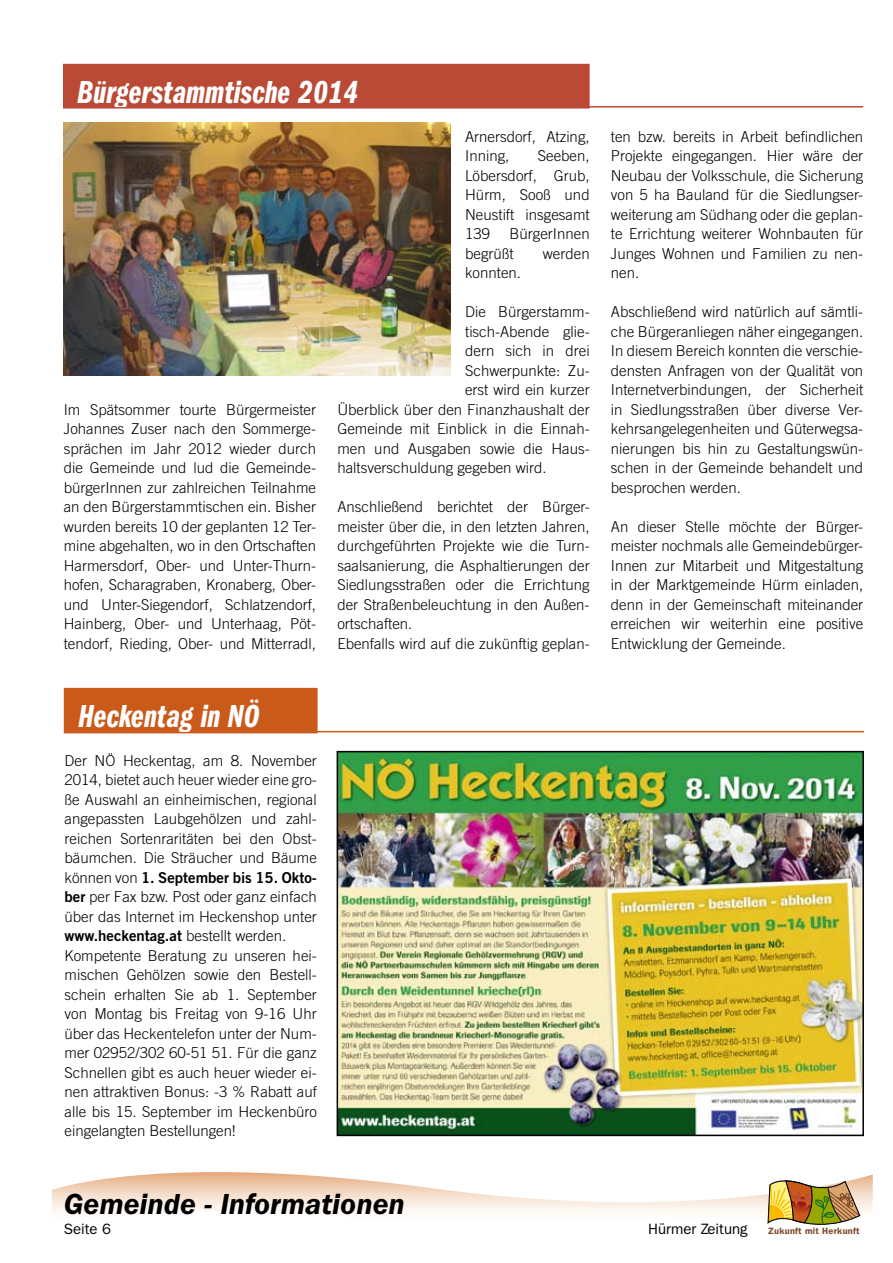
<style>
.page{position:relative;width:893px;height:1263px;background:#fff}
.page>*{position:absolute;margin:0;border:0;box-sizing:border-box;transform-origin:0 0}
.t1{font:33px "ITC Franklin Gothic Std Dm Cp It";color:#fff}
.t2{font:italic 600 30px "ITC Franklin Gothic Std";color:#000}
.t3{font:300 15px/19.5px "Trade Gothic LT Std";color:#000;text-align:justify}
.t4{font:15px "Trade Gothic LT Std Bd 2";color:#000}
.t5{font:15px "ITC Franklin Gothic Std";color:#000}
.t6{font:600 9.15px "Franklin Gothic";letter-spacing:.03em;color:#7c4725}
.s1{font-family:"Trade Gothic LT Std";font-weight:300}
.s2{font-family:"Trade Gothic LT Std Bd 2";font-weight:400}
</style>
<div class="page">
<svg style="left:52px;top:1172px;width:821px;height:44px"></svg>
<svg style="left:767px;top:1176px;width:93px;height:49px"></svg>
<img style="left:340px;top:754px;width:521px;height:379px">
<div style="left:337px;top:751px;width:527px;height:385px;border:2px solid #000"></div>
<hr style="left:65px;top:731px;width:799px;height:1px;background:#ca5a1a">
<div style="left:65px;top:689px;width:252px;height:44px;background:#ca5a1a"></div>
<div style="left:64px;top:688px;width:254px;height:45px;border:2px solid #ca5a1a"></div>
<hr style="left:64px;top:106px;width:799px;height:2px;background:#ba4a35">
<div style="left:64px;top:65px;width:525px;height:43px;background:#ba4a35"></div>
<div style="left:63px;top:64px;width:527px;height:45px;border:2px solid #ba4a35"></div>
<img style="left:64px;top:122px;width:386px;height:254px">
<h1 class="t1" style="left:77px;top:73px;width:283px">Bürgerstammtische 2014</h1>
<p class="t3" style="left:465px;top:127px;width:126px">Arnersdorf, Atzing,<br>Inning,</p>
<p class="t3" style="left:465px;top:146px;width:126px;text-indent:73px">Seeben, Löbersdorf, Grub, Hürm, Sooß und Neustift insgesamt 139</p>
<p class="t3" style="left:465px;top:224px;width:126px;text-indent:44px">BürgerInnen begrüßt</p>
<p class="t3" style="left:543px;top:244px;width:48px">werden</p>
<p class="t3" style="left:64px;top:400px;width:254px">Im Spätsommer tourte Bürgermeister Johannes Zuser nach den Sommerge&shy;sprächen im Jahr 2012 wieder durch die Gemeinde und lud die Gemeinde&shy;bürgerInnen zur zahlreichen Teilnahme an den Bürgerstammtischen ein. Bisher wurden bereits 10 der geplanten 12 Ter&shy;mine abgehalten, wo in den Ortschaften Harmersdorf, Ober- und Unter-Thurn&shy;hofen, Scharagraben, Kronaberg, Ober&shy;und Unter-Siegendorf, Schlatzendorf, Hainberg, Ober- und Unterhaag, Pöt&shy;tendorf, Rieding, Ober- und Mitterradl,</p>
<h1 class="t1" style="left:78px;top:697px;width:183px">Heckentag in NÖ</h1>
<p class="t3" style="left:65px;top:751px;width:254px">Der NÖ Heckentag, am 8. November 2014, bietet auch heuer wieder eine gro&shy;ße Auswahl an einheimischen, regional angepassten Laubgehölzen und zahl&shy;reichen Sortenraritäten bei den Obst&shy;bäumchen. Die Sträucher und Bäume</p>
<p class="t4" style="left:65px;top:868px;width:254px"><span class="s1">können von</span> 1. September bis 15. Okto-</p>
<p class="t3" style="left:65px;top:887px;width:254px"><span class="s2">ber</span> per Fax bzw. Post oder ganz einfach über das Internet im Heckenshop unter</p>
<p class="t4" style="left:65px;top:927px;width:223px">www.heckentag.at <span class="s1">bestellt werden.</span></p>
<p class="t3" style="left:65px;top:946px;width:254px">Kompetente Beratung zu unseren hei&shy;mischen Gehölzen sowie den Bestell&shy;schein erhalten Sie ab 1. September von Montag bis Freitag von 9-16 Uhr über das Heckentelefon unter der Num&shy;mer 02952/302 60-51 51. Für die ganz Schnellen gibt es auch heuer wieder ei&shy;nen attraktiven Bonus: -3 % Rabatt auf alle bis 15. September im Heckenbüro eingelangten Bestellungen!</p>
<p class="t3" style="left:465px;top:263px;width:57px">konnten.</p>
<p class="t3" style="left:465px;top:302px;width:126px">Die Bürgerstamm-</p>
<p class="t3" style="left:465px;top:322px;width:126px">tisch-Abende glie-</p>
<p class="t3" style="left:465px;top:341px;width:126px">dern sich in drei</p>
<p class="t3" style="left:465px;top:361px;width:126px">Schwerpunkte: Zu-</p>
<p class="t3" style="left:465px;top:380px;width:126px">erst wird ein kurzer</p>
<p class="t3" style="left:337px;top:400px;width:254px">Überblick über den Finanzhaushalt der</p>
<p class="t3" style="left:337px;top:419px;width:254px">Gemeinde mit Einblick in die Einnah-</p>
<p class="t3" style="left:337px;top:439px;width:254px">men und Ausgaben sowie die Haus-</p>
<p class="t3" style="left:337px;top:458px;width:211px">haltsverschuldung gegeben wird.</p>
<p class="t3" style="left:337px;top:497px;width:254px;text-align:left">Anschließend berichtet der Bürger&shy;meister über die, in den letzten Jahren, durchgeführten Projekte wie die Turn&shy;saalsanierung, die Asphaltierungen der Siedlungsstraßen oder die Errichtung der Straßenbeleuchtung in den Außen&shy;ortschaften.<br>Ebenfalls wird auf die zukünftig geplan-</p>
<p class="t3" style="left:611px;top:127px;width:254px">ten bzw. bereits in Arbeit befindlichen Projekte eingegangen. Hier wäre der Neubau der Volksschule, die Sicherung von 5 ha Bauland für die Siedlungser&shy;weiterung am Südhang oder die geplan&shy;te Errichtung weiterer Wohnbauten für Junges Wohnen und Familien zu nen&shy;nen.</p>
<p class="t3" style="left:611px;top:302px;width:254px">Abschließend wird natürlich auf sämtli&shy;che Bürgeranliegen näher eingegangen.<br>In diesem Bereich konnten die verschie&shy;densten Anfragen von der Qualität von Internetverbindungen, der Sicherheit in Siedlungsstraßen über diverse Ver&shy;kehrsangelegenheiten und Güterwegsa&shy;nierungen bis hin zu Gestaltungswün&shy;schen in der Gemeinde behandelt und besprochen werden.</p>
<p class="t3" style="left:611px;top:517px;width:254px">An dieser Stelle möchte der Bürger&shy;meister nochmals alle Gemeindebürger-Innen zur Mitarbeit und Mitgestaltung in der Marktgemeinde Hürm einladen, denn in der Gemeinschaft miteinander erreichen wir weiterhin eine positive Entwicklung der Gemeinde.</p>
<h2 class="t2" style="left:64px;top:1188px;width:343px">Gemeinde - Informationen</h2>
<p class="t5" style="left:64px;top:1220px;width:49px">Seite 6</p>
<p class="t5" style="left:648px;top:1220px;width:101px">Hürmer Zeitung</p>
<p class="t6" style="left:768px;top:1225px;width:93px">Zukunft mit Herkunft</p>
</div>
